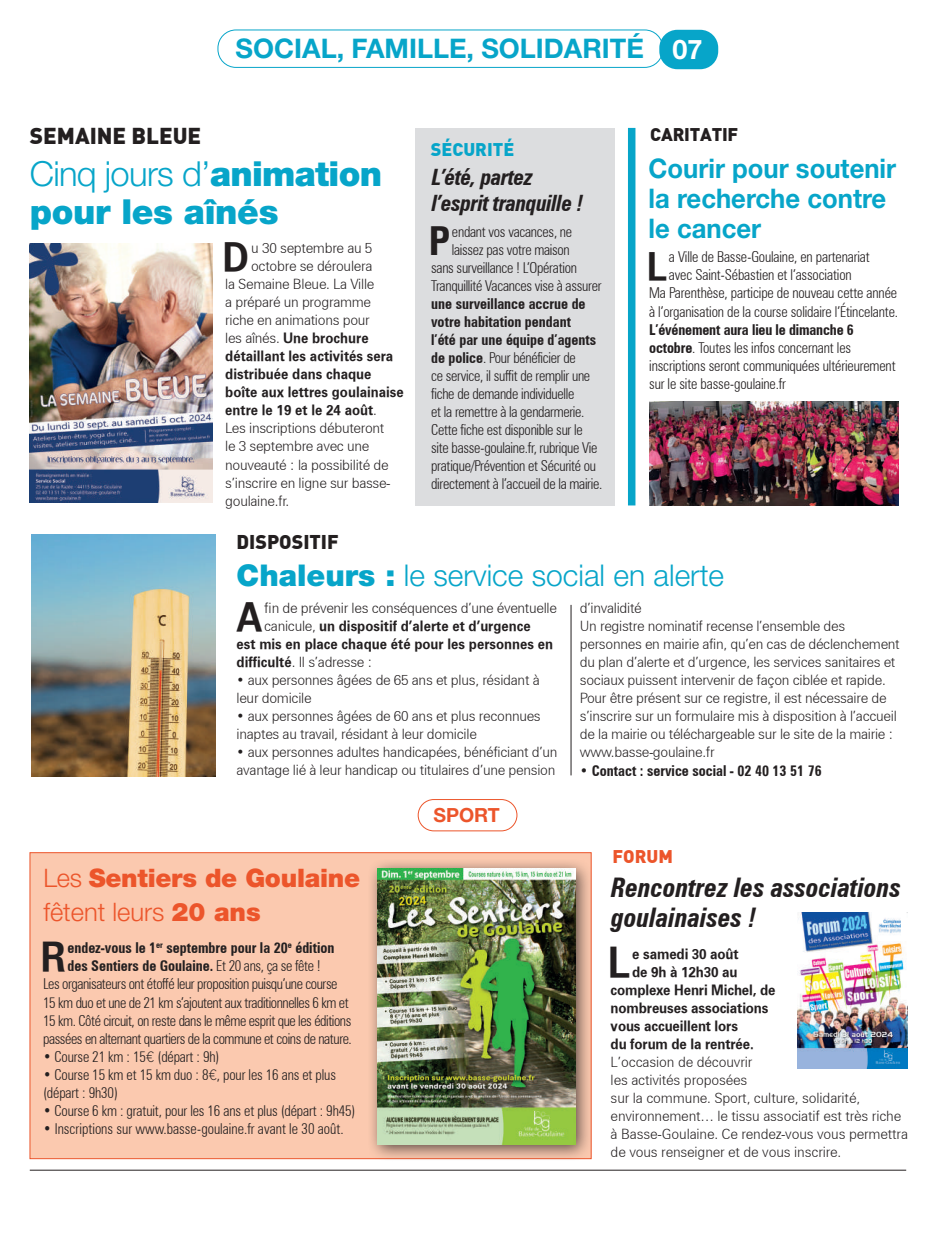
<style>
.page{position:relative;width:936px;height:1234px;background:#fff}
.page>*{position:absolute;margin:0;border:0;box-sizing:border-box;transform-origin:0 0}
.t1{font:41.25px "Zurich Bold BT";color:#231f20;scale:.95 1}
.t2{font:40.05px "Zurich Bold Condensed BT";color:#231f20;scale:.95 1}
.t3{font:40.05px "Zurich Bold BT";color:#231f20;scale:.95 1}
.t4{font:39.3px "Zurich Bold BT";color:#231f20;scale:.94 1}
.t5{font:37.95px "Zurich Bold BT";color:#231f20;scale:.94 1}
.t6{font:900 34.5px/37.5px "Helvetica Neue LT Std";letter-spacing:-.01em;color:#07a5c9}
.t7{font:300 30px "Helvetica Neue LT Std";color:#07a5c9}
.t8{font:700 27px/30px "Helvetica Neue LT Std";color:#07a5c9;scale:.95 1}
.t9{font:27px/30px "Zurich Bold Condensed Italic BT";color:#231f20;scale:.95 1}
.t10{font:700 27px "Helvetica Neue LT Std";color:#07a5c9}
.t11{font:900 25.5px/34px "Helvetica Neue LT Std";letter-spacing:-.01em;color:#ec552b}
.t12{font:22.5px/25.5px "Zurich Bold Condensed Italic BT";letter-spacing:-.02em;color:#231f20;scale:.95 1}
.t13{font:900 22.5px "DIN";color:#231f20}
.t14{font:900 19.5px "DIN";color:#231f20}
.t15{font:700 19.5px "Helvetica Neue LT Std";color:#ec552b}
.t16{font:900 18px "DIN";letter-spacing:-.01em;color:#231f20}
.t17{font:900 18px "DIN";color:#07a5c9}
.t18{font:900 18px "DIN";color:#ec552b}
.t19{font:300 condensed 15px/18px "Zurich BT";letter-spacing:-.02em;color:#231f20;scale:.95 1}
.t20{font:15px/18px "Zurich Bold Condensed BT";color:#231f20;scale:.95 1}
.t21{font:300 condensed 15px "Zurich BT";color:#231f20;scale:.95 1}
.t22{font:14.25px/18px "Zurich Light BT";letter-spacing:-.02em;color:#231f20;scale:.95 1}
.t23{font:14.25px/18px "Zurich Bold BT";color:#231f20;scale:.94 1}
.t24{font:14.25px "Zurich Bold BT";color:#231f20;scale:.95 1}
.s1{color:#fff}
.s2{font-weight:300}
.s3{font-family:"Zurich Light BT"}
.s4{font-family:"Zurich Bold Condensed BT";font-weight:400;font-stretch:normal}
.s5{font-weight:900}
.s6{font-family:"Zurich Bold BT"}
.s7{font-family:"Zurich BT";font-weight:300;font-stretch:condensed}
.s8{font-family:"Gotham Narrow";font-stretch:normal}
</style>
<div class="page">
<hr style="left:30px;top:1169px;width:876px;height:1px;background:#231f20">
<div style="left:218px;top:30px;width:445px;height:38px;border:1px solid #07a5c9;border-radius:18px"></div>
<div style="left:659px;top:30px;width:59px;height:39px;background:#07a5c9;border-radius:18px"></div>
<div style="left:415px;top:128px;width:200px;height:377px;background:#dcdddf"></div>
<img style="left:30px;top:244px;width:182px;height:258px">
<div style="left:30px;top:852px;width:561px;height:306px;background:#fbc9af;border:1px solid #ec552b"></div>
<div style="left:418px;top:799px;width:99px;height:31px;border:1px solid #ec552b;border-radius:16px"></div>
<div style="left:366px;top:857px;width:227px;height:304px;background:#231f20;opacity:.75"></div>
<img style="left:378px;top:868px;width:197px;height:276px">
<hr style="left:570px;top:604px;width:1px;height:171px;background:#231f20">
<img style="left:32px;top:534px;width:183px;height:242px">
<img style="left:797px;top:912px;width:110px;height:155px">
<div style="left:628px;top:128px;width:7px;height:377px;background:#07a5c9"></div>
<img style="left:649px;top:401px;width:249px;height:104px">
<h3 class="t10" style="left:236px;top:32px;width:468px">SOCIAL, FAMILLE, SOLIDARITÉ <span class="s1">07</span></h3>
<h3 class="t13" style="left:30px;top:121px;width:173px">SEMAINE BLEUE</h3>
<h3 class="t6" style="left:30px;top:155px;width:354px"><span class="s2">Cinq jours d’</span>animation pour les aînés</h3>
<h3 class="t4" style="left:223px;top:233px;width:30px">D</h3>
<p class="t22" style="left:251px;top:239px;width:129px">u 30 septembre au 5</p>
<p class="t22" style="left:251px;top:257px;width:129px">octobre se déroulera</p>
<p class="t22" style="left:225px;top:275px;width:158px">la Semaine Bleue. La Ville</p>
<p class="t22" style="left:225px;top:293px;width:155px">a préparé un programme</p>
<p class="t22" style="left:225px;top:311px;width:154px">riche en animations pour</p>
<p class="t23" style="left:225px;top:329px;width:191px"><span class="s3">les aînés.</span> Une brochure détaillant les activités sera distribuée dans chaque boîte aux lettres goulainaise entre le 19 et le 24 août<span class="s3">.</span></p>
<p class="t22" style="left:225px;top:419px;width:175px">Les inscriptions débuteront le 3 septembre avec une nouveauté : la possibilité de s’inscrire en ligne sur basse&shy;goulaine.fr.</p>
<p class="t17" style="left:431px;top:138px;width:85px">SÉCURITÉ</p>
<h3 class="t12" style="left:432px;top:164px;width:161px">L’été, partez l’esprit tranquille !</h3>
<h2 class="t2" style="left:429px;top:216px;width:24px">P</h2>
<p class="t19" style="left:452px;top:222px;width:128px">endant vos vacances, ne</p>
<p class="t19" style="left:452px;top:240px;width:126px">laissez pas votre maison</p>
<p class="t19" style="left:431px;top:258px;width:155px">sans surveillance ! L’Opération</p>
<p class="t19" style="left:431px;top:276px;width:181px">Tranquillité Vacances vise à assurer</p>
<p class="t20" style="left:431px;top:294px;width:175px">une surveillance accrue de votre habitation pendant l’été par une équipe d’agents</p>
<p class="t19" style="left:431px;top:348px;width:182px"><span class="s4">de police</span>. Pour bénéficier de<br>ce service, il suffit de remplir une fiche de demande individuelle<br>et la remettre à la gendarmerie.<br>Cette fiche est disponible sur le site basse-goulaine.fr, rubrique Vie pratique/Prévention et Sécurité ou directement à l’accueil de la mairie.</p>
<p class="t16" style="left:650px;top:122px;width:90px">CARITATIF</p>
<h3 class="t8" style="left:648px;top:153px;width:262px">Courir pour soutenir la recherche contre le cancer</h3>
<h3 class="t5" style="left:646px;top:244px;width:23px">L</h3>
<p class="t19" style="left:668px;top:248px;width:213px">a Ville de Basse-Goulaine, en partenariat</p>
<p class="t19" style="left:668px;top:266px;width:194px">avec Saint-Sébastien et l’association</p>
<p class="t19" style="left:649px;top:284px;width:262px">Ma Parenthèse, participe de nouveau cette année</p>
<p class="t19" style="left:649px;top:302px;width:263px">à l’organisation de la course solidaire l’Étincelante.</p>
<p class="t20" style="left:649px;top:320px;width:217px">L’événement aura lieu le dimanche 6</p>
<p class="t19" style="left:649px;top:338px;width:261px"><span class="s4">octobre</span>. Toutes les infos concernant les inscriptions seront communiquées ultérieurement sur le site basse-goulaine.fr</p>
<h3 class="t14" style="left:236px;top:528px;width:104px">DISPOSITIF</h3>
<h3 class="t7" style="left:236px;top:557px;width:489px"><span class="s5">Chaleurs :</span> le service social en alerte</h3>
<h3 class="t4" style="left:236px;top:593px;width:29px">A</h3>
<p class="t22" style="left:264px;top:599px;width:310px">fin de prévenir les conséquences d’une éventuelle</p>
<p class="t22" style="left:580px;top:599px;width:338px">d’invalidité<br>Un registre nominatif recense l’ensemble des personnes en mairie afin, qu’en cas de déclenchement du plan d’alerte et d’urgence, les services sanitaires et sociaux puissent intervenir de façon ciblée et rapide.<br>Pour être présent sur ce registre, il est nécessaire de s’inscrire sur un formulaire mis à disposition à l’accueil de la mairie ou téléchargeable sur le site de la mairie : www.basse-goulaine.fr</p>
<p class="t20" style="left:580px;top:760px;width:256px">• Contact : service social - 02 40 13 51 76</p>
<p class="t23" style="left:236px;top:617px;width:338px;text-align:center"><span class="s3">canicule,</span> un dispositif d’alerte et d’urgence<br>est mis en place chaque été pour les personnes en</p>
<p class="t22" style="left:236px;top:653px;width:144px"><span class="s6">difficulté</span>. Il s’adresse :</p>
<p class="t22" style="left:236px;top:671px;width:320px">• aux personnes âgées de 65 ans et plus, résidant à leur domicile</p>
<p class="t22" style="left:236px;top:707px;width:322px">• aux personnes âgées de 60 ans et plus reconnues inaptes au travail, résidant à leur domicile</p>
<p class="t22" style="left:236px;top:743px;width:339px">• aux personnes adultes handicapées, bénéficiant d’un avantage lié à leur handicap ou titulaires d’une pension</p>
<h3 class="t15" style="left:433px;top:803px;width:68px">SPORT</h3>
<p class="t18" style="left:612px;top:844px;width:62px">FORUM</p>
<h3 class="t11" style="left:43px;top:860px;width:318px"><span class="s2">Les</span> Sentiers de Goulaine <span class="s2">fêtent leurs</span> 20 ans</h3>
<h3 class="t9" style="left:611px;top:871px;width:307px">Rencontrez les associations goulainaises !</h3>
<h2 class="t3" style="left:41px;top:932px;width:28px">R</h2>
<p class="t20" style="left:67px;top:938px;width:282px">endez-vous le 1<sup>er</sup> septembre pour la 20<sup>e</sup> édition des Sentiers de Goulaine. <span class="s7">Et 20 ans, ça se fête !</span></p>
<p class="t19" style="left:43px;top:974px;width:326px">Les organisateurs ont étoffé leur proposition puisqu’une course 15 km duo et une de 21 km s’ajoutent aux traditionnelles 6 km et 15 km. Côté circuit, on reste dans le même esprit que les éditions passées en alternant quartiers de la commune et coins de nature.</p>
<p class="t19" style="left:43px;top:1046px;width:187px">• Course 21 km : 15<span class="s8">€</span> (départ : 9h)</p>
<p class="t19" style="left:43px;top:1064px;width:310px">• Course 15 km et 15 km duo : 8<span class="s8">€</span>, pour les 16 ans et plus (départ : 9h30)</p>
<p class="t19" style="left:43px;top:1100px;width:330px">• Course 6 km : gratuit, pour les 16 ans et plus (départ : 9h45)</p>
<p class="t21" style="left:43px;top:1118px;width:318px">• Inscriptions sur www.basse-goulaine.fr avant le 30 août.</p>
<h1 class="t1" style="left:608px;top:936px;width:25px">L</h1>
<p class="t24" style="left:632px;top:944px;width:114px">e samedi 30 août</p>
<p class="t24" style="left:632px;top:962px;width:112px">de 9h à 12h30 au</p>
<p class="t24" style="left:610px;top:980px;width:175px">complexe Henri Michel, de</p>
<p class="t24" style="left:610px;top:998px;width:168px">nombreuses associations</p>
<p class="t24" style="left:610px;top:1016px;width:136px">vous accueillent lors</p>
<p class="t24" style="left:610px;top:1034px;width:152px">du forum de la rentrée.</p>
<p class="t22" style="left:610px;top:1052px;width:314px">L’occasion de découvrir<br>les activités proposées<br>sur la commune. Sport, culture, solidarité, environnement… le tissu associatif est très riche à Basse-Goulaine. Ce rendez-vous vous permettra de vous renseigner et de vous inscrire.</p>
</div>
